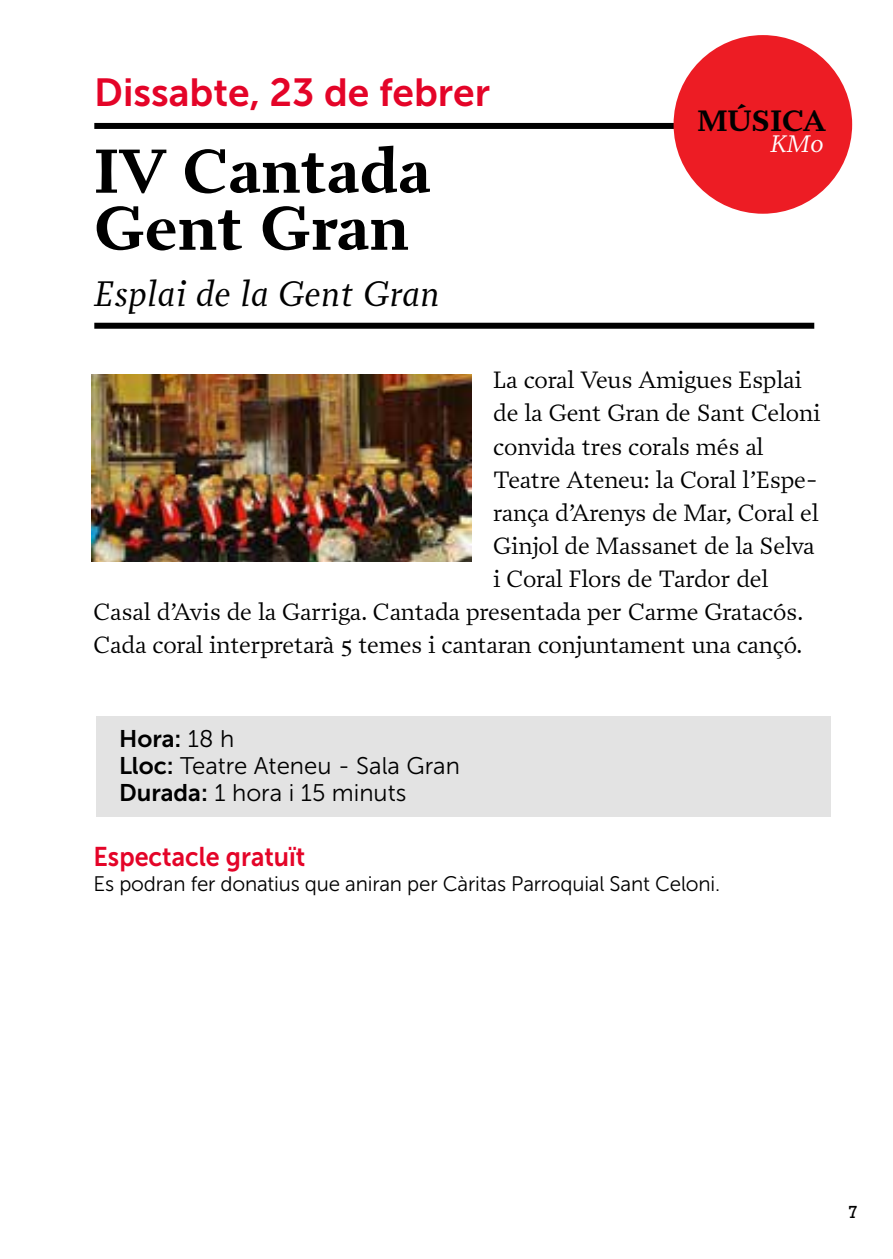
<style>
.page{position:relative;width:893px;height:1259px;background:#fff}
.page>*{position:absolute;margin:0;border:0;box-sizing:border-box;transform-origin:0 0}
.t1{font:700 63px/57px "Prensa";color:#000}
.t2{font:39px "Museo Sans 700";color:#e40428}
.t3{font:italic 36px "Prensa";color:#000}
.t4{font:700 30px "Prensa";color:#000}
.t5{font:27px "Museo Sans 700";color:#e40428;scale:.93 1}
.t6{font:italic 24.3px "Prensa";color:#fff}
.t7{font:24px "Prensa";letter-spacing:-.01em;color:#000}
.t8{font:24px/27px "Museo Sans 300";color:#000}
.t9{font:24px "Museo Sans 700";color:#000}
.t10{font:21px "Museo Sans 300";letter-spacing:-.01em;color:#000}
.t11{font:18px "Rockwell";color:#000}
.s1{font-family:"Museo Sans 300"}
.s2{font-family:"Museo Sans 700"}
</style>
<div class="page">
<div style="left:96px;top:716px;width:734px;height:101px;background:#e3e3e3"></div>
<div style="left:94px;top:123px;width:720px;height:6px;background:#000"></div>
<div style="left:94px;top:323px;width:720px;height:6px;background:#000"></div>
<img style="left:92px;top:374px;width:379px;height:187px">
<div style="left:674px;top:35px;width:178px;height:179px;background:#ed1c24;border-radius:50%"></div>
<h2 class="t2" style="left:94px;top:71px;width:397px">Dissabte, 23 de febrer</h2>
<h1 class="t1" style="left:94px;top:143px;width:338px">IV Cantada<br>Gent Gran</h1>
<h3 class="t3" style="left:94px;top:272px;width:347px">Esplai de la Gent Gran</h3>
<p class="t4" style="left:697px;top:103px;width:130px">MÚSICA</p>
<p class="t6" style="left:770px;top:129px;width:55px">KM0</p>
<p class="t7" style="left:493px;top:366px;width:310px">La coral Veus Amigues Esplai</p>
<p class="t7" style="left:493px;top:399px;width:329px">de la Gent Gran de Sant Celoni</p>
<p class="t7" style="left:493px;top:432px;width:272px">convida tres corals més al</p>
<p class="t7" style="left:493px;top:465px;width:326px">Teatre Ateneu: la Coral l’Espe-</p>
<p class="t7" style="left:493px;top:498px;width:327px">rança d’Arenys de Mar, Coral el</p>
<p class="t7" style="left:493px;top:531px;width:323px">Ginjol de Massanet de la Selva</p>
<p class="t7" style="left:493px;top:564px;width:277px">i Coral Flors de Tardor del</p>
<p class="t7" style="left:94px;top:597px;width:712px">Casal d’Avis de la Garriga. Cantada presentada per Carme Gratacós.</p>
<p class="t7" style="left:94px;top:630px;width:711px">Cada coral interpretarà 5 temes i cantaran conjuntament una cançó.</p>
<p class="t9" style="left:119px;top:725px;width:117px">Hora: <span class="s1">18 h</span></p>
<p class="t8" style="left:119px;top:752px;width:342px"><span class="s2">Lloc:</span> Teatre Ateneu - Sala Gran<br><span class="s2">Durada:</span> 1 hora i 15 minuts</p>
<p class="t5" style="left:94px;top:841px;width:229px">Espectacle gratuït</p>
<p class="t10" style="left:94px;top:872px;width:628px">Es podran fer donatius que aniran per Càritas Parroquial Sant Celoni.</p>
<p class="t11" style="left:848px;top:1202px;width:11px">7</p>
</div>
